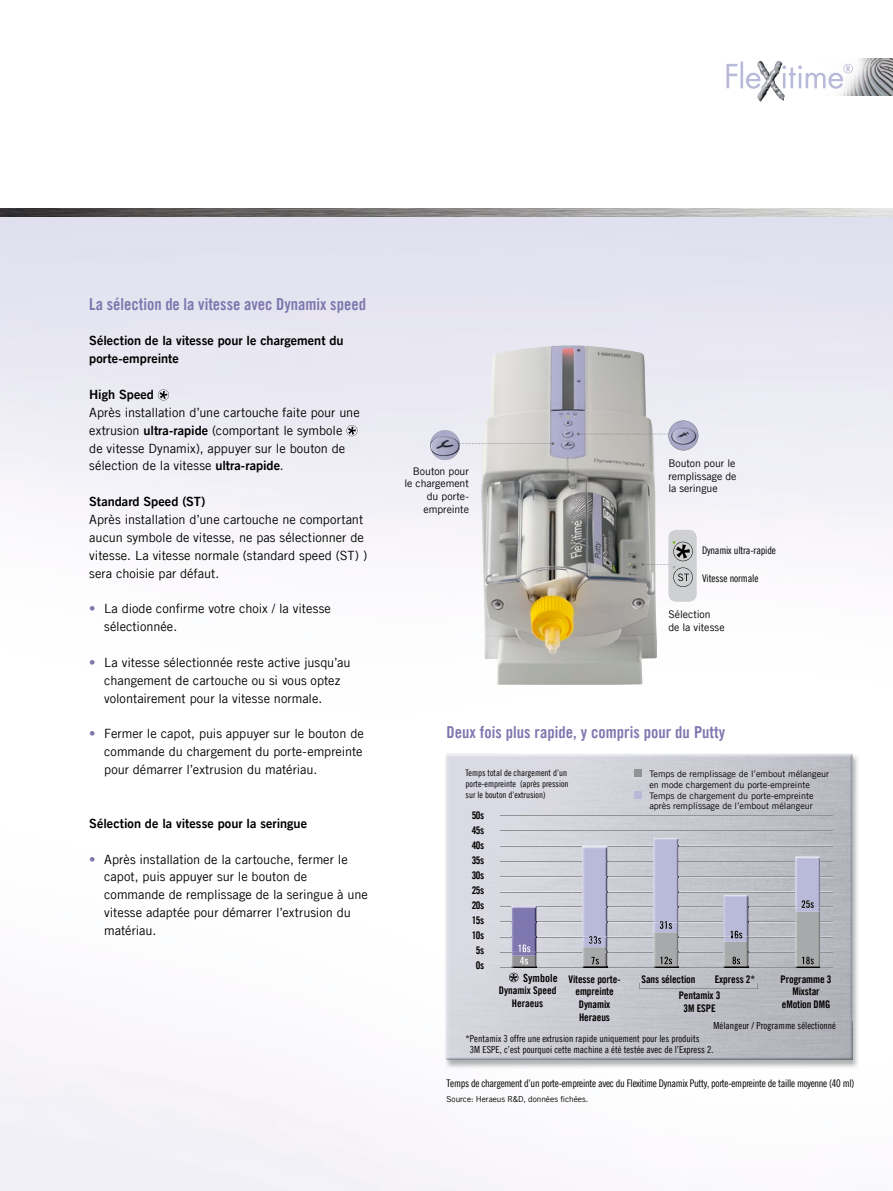
<style>
.page{position:relative;width:893px;height:1191px;background:#fff}
.page>*{position:absolute;margin:0;border:0;box-sizing:border-box;transform-origin:0 0}
.t1{font:16.5px "Trade Gothic LT Com Bd Cn 20";color:#7e77ae}
.t2{font:12.75px/17.9px "Trade Gothic LT Com";color:#000}
.t3{font:12.75px/17.9px "Trade Gothic LT Com Bd 2";color:#000}
.t4{font:11.1px "Trade Gothic LT Com Bd Cn 20";letter-spacing:.01em;color:#000}
.t5{font:10.5px "Trade Gothic LT Com Cn 18";letter-spacing:-.03em;color:#000}
.t6{font:10.5px/12.6px "Trade Gothic LT Com Bd Cn 20";letter-spacing:-.01em;color:#000;text-align:center}
.t7{font:10.5px/12.6px "Trade Gothic LT Com";letter-spacing:-.005em;color:#000;text-align:justify}
.t8{font:10.5px/15px "Trade Gothic LT Com Bd Cn 20";letter-spacing:-.05em;color:#000;text-align:center}
.t9{font:9.75px/11.7px "Trade Gothic LT Com Cn 18";color:#000}
.t10{font:9px/10.8px "Trade Gothic LT Com";color:#000}
.t11{font:9px/10.8px "Trade Gothic LT Com Cn 18";color:#000}
.t12{font:8.25px "Trade Gothic LT Com";letter-spacing:-.005em;color:#000}
.s1{font-family:"Trade Gothic LT Com Bd 2"}
.s2{color:#7e77ae}
.s3{font-size:20.7px}
</style>
<div class="page">
<img style="left:839px;top:58px;width:54px;height:37px">
<svg style="left:726px;top:64px;width:11px;height:24px"></svg>
<hr style="left:740px;top:62px;width:3px;height:26px;background:#b9b9d9">
<svg style="left:746px;top:73px;width:11px;height:16px"></svg>
<svg style="left:782px;top:64px;width:71px;height:25px"></svg>
<img style="left:757px;top:88px;width:28px;height:12px">
<img style="left:757px;top:61px;width:25px;height:27px">
<svg style="left:158px;top:389px;width:11px;height:11px"></svg>
<svg style="left:346px;top:425px;width:11px;height:11px"></svg>
<img style="left:0;top:208px;width:893px;height:9px">
<img style="left:481px;top:345px;width:176px;height:340px">
<svg style="left:577px;top:420px;width:121px;height:30px;background:#bdbcc2"></svg>
<svg style="left:430px;top:430px;width:124px;height:30px;background:#ceced3"></svg>
<svg style="left:641px;top:530px;width:56px;height:72px"></svg>
<img style="left:808px;top:792px;width:51px;height:276px">
<img style="left:444px;top:792px;width:51px;height:276px">
<img style="left:446px;top:753px;width:406px;height:307px">
<div style="left:634px;top:769px;width:8px;height:8px;background:#919294"></div>
<div style="left:634px;top:791px;width:8px;height:7px;background:#b9b9d9"></div>
<hr style="left:500px;top:921px;width:333px;height:1px;background:#919294">
<hr style="left:500px;top:891px;width:333px;height:1px;background:#919294">
<hr style="left:500px;top:936px;width:333px;height:1px;background:#919294">
<hr style="left:500px;top:952px;width:333px;height:1px;background:#919294">
<hr style="left:500px;top:906px;width:333px;height:1px;background:#919294">
<hr style="left:500px;top:876px;width:333px;height:1px;background:#919294">
<hr style="left:500px;top:967px;width:333px;height:1px;background:#919294">
<hr style="left:500px;top:815px;width:333px;height:1px;background:#919294">
<hr style="left:500px;top:830px;width:333px;height:1px;background:#919294">
<hr style="left:500px;top:845px;width:333px;height:1px;background:#919294">
<hr style="left:500px;top:861px;width:333px;height:1px;background:#919294">
<img style="left:512px;top:907px;width:24px;height:37px">
<svg style="left:512px;top:921px;width:24px;height:1px"></svg>
<svg style="left:512px;top:936px;width:24px;height:1px"></svg>
<svg style="left:512px;top:906px;width:24px;height:1px"></svg>
<img style="left:583px;top:847px;width:24px;height:89px">
<svg style="left:583px;top:921px;width:24px;height:1px"></svg>
<svg style="left:583px;top:891px;width:24px;height:1px"></svg>
<svg style="left:583px;top:906px;width:24px;height:1px"></svg>
<svg style="left:583px;top:876px;width:24px;height:1px"></svg>
<svg style="left:583px;top:846px;width:24px;height:1px"></svg>
<svg style="left:583px;top:861px;width:24px;height:1px"></svg>
<img style="left:654px;top:838px;width:24px;height:114px">
<svg style="left:654px;top:936px;width:24px;height:1px"></svg>
<svg style="left:654px;top:952px;width:24px;height:16px"></svg>
<svg style="left:654px;top:891px;width:24px;height:1px"></svg>
<svg style="left:654px;top:906px;width:24px;height:1px"></svg>
<svg style="left:654px;top:876px;width:24px;height:1px"></svg>
<svg style="left:654px;top:845px;width:24px;height:1px"></svg>
<svg style="left:654px;top:861px;width:24px;height:1px"></svg>
<svg style="left:654px;top:921px;width:24px;height:8px"></svg>
<img style="left:724px;top:895px;width:24px;height:35px">
<svg style="left:724px;top:921px;width:24px;height:1px"></svg>
<svg style="left:724px;top:906px;width:24px;height:1px"></svg>
<svg style="left:724px;top:930px;width:24px;height:38px"></svg>
<img style="left:795px;top:922px;width:25px;height:30px">
<svg style="left:795px;top:936px;width:25px;height:1px"></svg>
<svg style="left:795px;top:952px;width:25px;height:16px"></svg>
<img style="left:795px;top:856px;width:25px;height:44px">
<svg style="left:795px;top:891px;width:25px;height:1px"></svg>
<svg style="left:795px;top:876px;width:25px;height:1px"></svg>
<svg style="left:795px;top:861px;width:25px;height:1px"></svg>
<svg style="left:795px;top:900px;width:25px;height:22px"></svg>
<svg style="left:509px;top:944px;width:27px;height:38px"></svg>
<hr style="left:639px;top:987px;width:119px;height:1px;background:#919294">
<svg style="left:583px;top:936px;width:24px;height:32px"></svg>
<p class="t1" style="left:89px;top:294px;width:278px">La sélection de la vitesse avec Dynamix speed</p>
<p class="t3" style="left:89px;top:332px;width:256px">Sélection de la vitesse pour le chargement du porte-empreinte</p>
<p class="t3" style="left:89px;top:385px;width:66px">High Speed</p>
<p class="t2" style="left:89px;top:403px;width:272px">Après installation d’une cartouche faite pour une extrusion <span class="s1">ultra-rapide</span> (comportant le symbole<br>de vitesse Dynamix), appuyer sur le bouton de sélection de la vitesse <span class="s1">ultra-rapide</span>.</p>
<p class="t3" style="left:89px;top:492px;width:118px">Standard Speed (ST)</p>
<p class="t2" style="left:89px;top:510px;width:279px">Après installation d’une cartouche ne comportant aucun symbole de vitesse, ne pas sélectionner de vitesse. La vitesse normale (standard speed (ST) ) sera choisie par défaut.</p>
<p class="t2" style="left:104px;top:600px;width:228px;text-indent:-15px"><span class="s2">•</span> La diode confirme votre choix / la vitesse sélectionnée.</p>
<p class="t2" style="left:104px;top:653px;width:248px;text-indent:-15px"><span class="s2">•</span> La vitesse sélectionnée reste active jusqu’au changement de cartouche ou si vous optez volontairement pour la vitesse normale.</p>
<p class="t2" style="left:104px;top:725px;width:261px;text-align:justify;text-indent:-15px"><span class="s2">•</span> Fermer le capot, puis appuyer sur le bouton de commande du chargement du porte-empreinte pour démarrer l’extrusion du matériau.</p>
<p class="t3" style="left:89px;top:814px;width:219px">Sélection de la vitesse pour la seringue</p>
<p class="t2" style="left:104px;top:850px;width:265px;text-indent:-15px"><span class="s2">•</span> Après installation de la cartouche, fermer le capot, puis appuyer sur le bouton de commande de remplissage de la seringue à une vitesse adaptée pour démarrer l’extrusion du matériau.</p>
<p class="t7" style="left:404px;top:465px;width:66px;text-align:right">Bouton pour le chargement du porte&shy;empreinte</p>
<p class="t7" style="left:668px;top:457px;width:70px">Bouton pour le remplissage de la seringue</p>
<p class="t5" style="left:702px;top:544px;width:75px">Dynamix ultra-rapide</p>
<p class="t5" style="left:702px;top:572px;width:58px">Vitesse normale</p>
<p class="t7" style="left:668px;top:608px;width:58px">Sélection<br>de la vitesse</p>
<p class="t1" style="left:446px;top:722px;width:280px">Deux fois plus rapide, y compris pour du Putty</p>
<p class="t11" style="left:466px;top:767px;width:104px">Temps total de chargement d’un porte-empreinte (après pression sur le bouton d’extrusion)</p>
<p class="t10" style="left:649px;top:768px;width:181px">Temps de remplissage de l’embout mélangeur en mode chargement du porte-empreinte Temps de chargement du porte-empreinte après remplissage de l’embout mélangeur</p>
<p class="t8" style="left:472px;top:807px;width:14px">50s<br>45s<br>40s<br>35s<br>30s<br>25s<br>20s<br>15s<br>10s<br>5s<br>0s</p>
<p class="t4" style="left:509px;top:971px;width:50px"><span class="s3">*</span> Symbole</p>
<p class="t6" style="left:499px;top:984px;width:59px">Dynamix Speed<br>Heraeus</p>
<p class="t6" style="left:679px;top:970px;width:78px;line-height:16.8px;text-align:left;text-indent:36px">Express 2*<br>Pentamix 3</p>
<p class="t6" style="left:684px;top:1001px;width:34px">3M ESPE</p>
<p class="t6" style="left:781px;top:972px;width:52px">Programme 3<br>Mixstar eMotion DMG</p>
<p class="t6" style="left:568px;top:972px;width:54px">Vitesse porte-</p>
<p class="t6" style="left:641px;top:973px;width:56px">Sans sélection</p>
<p class="t6" style="left:575px;top:985px;width:40px">empreinte<br>Dynamix<br>Heraeus</p>
<p class="t9" style="left:470px;top:1032px;width:245px;text-indent:-4px">*Pentamix 3 offre une extrusion rapide uniquement pour les produits<br>3M ESPE, c’est pourquoi cette machine a été testée avec de l’Express 2.</p>
<p class="t9" style="left:714px;top:1019px;width:124px">Mélangeur / Programme sélectionné</p>
<p class="t5" style="left:446px;top:1077px;width:409px">Temps de chargement d’un porte-empreinte avec du Flexitime Dynamix Putty, porte-empreinte de taille moyenne (40 ml)</p>
<p class="t12" style="left:446px;top:1093px;width:143px">Source: Heraeus R&amp;D, données fichées.</p>
</div>
